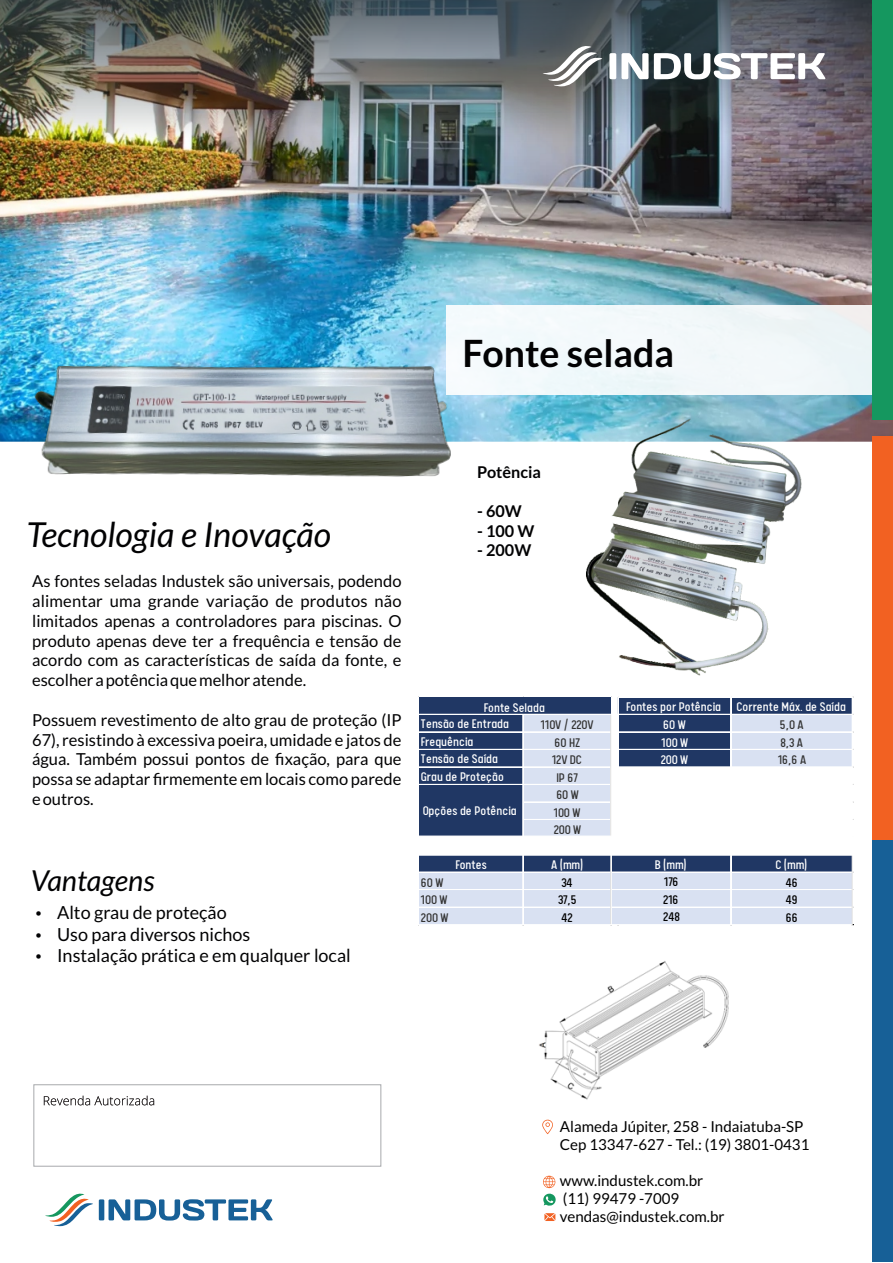
<style>
.page{position:relative;width:893px;height:1263px;background:#fff}
.page>*{position:absolute;margin:0;border:0;box-sizing:border-box;transform-origin:0 0}
.t1{font:700 37.5px "Lato";color:#020203}
.t2{font:italic 34.35px "Lato";color:#020203}
.t3{font:italic 28.8px "Lato";color:#020203}
.t4{font:18px "Lato";color:#020203}
.t5{font:16.5px/19.8px "Lato";color:#020203;text-align:justify}
.t6{font:700 16.2px "Lato";color:#020203}
.t7{font:15.15px/18.1px "Lato";color:#000}
.t8{font:13.95px "Calps";color:#fff}
.t9{font:13.95px/17.5px "Calps";letter-spacing:-.015em;color:#333}
.t10{font:13.95px/17.5px "Calps";letter-spacing:.005em;color:#000;text-align:justify}
</style>
<div class="page">
<img style="left:0;top:163px;width:893px;height:279px">
<img style="left:0;top:0;width:872px;height:163px">
<div style="left:447px;top:305px;width:446px;height:90px;background:#f2f8fa"></div>
<div style="left:872px;top:0;width:21px;height:420px;background:#15975f"></div>
<div style="left:872px;top:437px;width:21px;height:420px;background:#f26122"></div>
<div style="left:872px;top:841px;width:21px;height:421px;background:#176097"></div>
<svg style="left:609px;top:53px;width:216px;height:26px"></svg>
<svg style="left:543px;top:43px;width:59px;height:43px"></svg>
<div style="left:33px;top:1084px;width:348px;height:82px;border:1px solid #a7a9ac"></div>
<svg style="left:99px;top:1199px;width:174px;height:21px"></svg>
<svg style="left:45px;top:1193px;width:48px;height:33px"></svg>
<svg style="left:542px;top:1119px;width:11px;height:15px"></svg>
<svg style="left:544px;top:1213px;width:11px;height:8px"></svg>
<svg style="left:543px;top:1176px;width:13px;height:30px"></svg>
<svg style="left:44px;top:1096px;width:110px;height:9px"></svg>
<img style="left:539px;top:961px;width:189px;height:139px">
<div style="left:419px;top:698px;width:193px;height:17px;background:#203764"></div>
<div style="left:611px;top:698px;width:7px;height:17px;background:#fff"></div>
<div style="left:618px;top:698px;width:235px;height:17px;background:#203764"></div>
<div style="left:419px;top:714px;width:105px;height:54px;background:#203764"></div>
<div style="left:523px;top:714px;width:89px;height:54px;background:#d9e1f2"></div>
<div style="left:618px;top:714px;width:113px;height:54px;background:#203764"></div>
<div style="left:731px;top:714px;width:122px;height:54px;background:#d9e1f2"></div>
<div style="left:419px;top:767px;width:105px;height:71px;background:#203764"></div>
<div style="left:523px;top:767px;width:89px;height:71px;background:#d9e1f2"></div>
<div style="left:419px;top:854px;width:434px;height:19px;background:#203764"></div>
<div style="left:419px;top:872px;width:434px;height:53px;background:#d9e1f2"></div>
<hr style="left:419px;top:714px;width:434px;height:1px;background:#fff">
<hr style="left:419px;top:732px;width:434px;height:1px;background:#fff">
<hr style="left:419px;top:731px;width:434px;height:1px;background:#fff">
<hr style="left:419px;top:749px;width:434px;height:1px;background:#fff">
<hr style="left:618px;top:697px;width:1px;height:71px;background:#fff">
<hr style="left:731px;top:698px;width:1px;height:70px;background:#fff">
<hr style="left:730px;top:698px;width:1px;height:70px;background:#fff">
<hr style="left:419px;top:767px;width:434px;height:1px;background:#fff">
<hr style="left:419px;top:766px;width:434px;height:1px;background:#fff">
<hr style="left:852px;top:698px;width:1px;height:70px;background:#fff">
<hr style="left:419px;top:784px;width:193px;height:1px;background:#fff">
<hr style="left:524px;top:802px;width:88px;height:1px;background:#fff">
<hr style="left:524px;top:819px;width:88px;height:1px;background:#fff">
<hr style="left:523px;top:715px;width:1px;height:123px;background:#fff">
<hr style="left:522px;top:715px;width:1px;height:123px;background:#fff">
<hr style="left:611px;top:715px;width:1px;height:123px;background:#fff">
<hr style="left:610px;top:715px;width:1px;height:123px;background:#e0e0e0">
<hr style="left:419px;top:872px;width:434px;height:1px;background:#fff">
<hr style="left:419px;top:889px;width:434px;height:1px;background:#fff">
<hr style="left:419px;top:907px;width:434px;height:1px;background:#fff">
<hr style="left:523px;top:855px;width:1px;height:70px;background:#fff">
<hr style="left:522px;top:855px;width:1px;height:70px;background:#fff">
<hr style="left:611px;top:855px;width:1px;height:70px;background:#fff">
<hr style="left:610px;top:855px;width:1px;height:70px;background:#e0e0e0">
<hr style="left:731px;top:855px;width:1px;height:70px;background:#fff">
<hr style="left:730px;top:855px;width:1px;height:70px;background:#fff">
<hr style="left:419px;top:924px;width:434px;height:1px;background:#fff">
<hr style="left:852px;top:855px;width:1px;height:70px;background:#e0e0e0">
<svg style="left:419px;top:835px;width:434px;height:21px"></svg>
<img style="left:0;top:213px;width:485px;height:264px">
<img style="left:581px;top:387px;width:222px;height:289px">
<svg style="left:584px;top:510px;width:166px;height:35px"></svg>
<h1 class="t1" style="left:463px;top:337px;width:213px">Fonte selada</h1>
<h2 class="t2" style="left:26px;top:519px;width:306px">Tecnologia e Inovação</h2>
<p class="t5" style="left:32px;top:572px;width:371px">As fontes seladas Industek são universais, podendo alimentar uma grande variação de produtos não limitados apenas a controladores para piscinas. O produto apenas deve ter a frequência e tensão de acordo com as características de saída da fonte, e escolher a potência que melhor atende.</p>
<p class="t5" style="left:32px;top:711px;width:371px">Possuem revestimento de alto grau de proteção (IP 67), resistindo à excessiva poeira, umidade e jatos de água. Também possui pontos de fixação, para que possa se adaptar firmemente em locais como parede e outros.</p>
<h3 class="t3" style="left:31px;top:867px;width:125px">Vantagens</h3>
<p class="t4" style="left:57px;top:926px;width:195px">Uso para diversos nichos</p>
<p class="t4" style="left:57px;top:904px;width:171px">Alto grau de proteção</p>
<p class="t4" style="left:57px;top:948px;width:295px">Instalação prática e em qualquer local</p>
<p class="t6" style="left:477px;top:465px;width:65px">Potência</p>
<p class="t6" style="left:477px;top:504px;width:46px">- 60W</p>
<p class="t6" style="left:477px;top:523px;width:59px">- 100 W</p>
<p class="t6" style="left:477px;top:543px;width:56px">- 200W</p>
<p class="t8" style="left:484px;top:701px;width:63px">Fonte Selada</p>
<p class="t8" style="left:626px;top:700px;width:221px">Fontes por Potência Corrente Máx. de Saída</p>
<p class="t8" style="left:421px;top:718px;width:90px">Tensão de Entrada</p>
<p class="t9" style="left:541px;top:717px;width:54px">110V / 220V</p>
<p class="t8" style="left:663px;top:719px;width:24px">60 W</p>
<p class="t9" style="left:780px;top:717px;width:25px">5,0 A</p>
<p class="t8" style="left:421px;top:735px;width:54px">Frequência</p>
<p class="t9" style="left:555px;top:734px;width:27px">60 HZ</p>
<p class="t8" style="left:662px;top:736px;width:28px">100 W</p>
<p class="t9" style="left:781px;top:734px;width:24px">8,3 A</p>
<p class="t8" style="left:421px;top:753px;width:79px">Tensão de Saída</p>
<p class="t9" style="left:552px;top:752px;width:31px">12V DC</p>
<p class="t8" style="left:661px;top:754px;width:29px">200 W</p>
<p class="t9" style="left:778px;top:752px;width:30px">16,6 A</p>
<p class="t8" style="left:421px;top:770px;width:84px">Grau de Proteção</p>
<p class="t9" style="left:554px;top:769px;width:29px">IP 67<br>60 W<br>100 W<br>200 W</p>
<p class="t8" style="left:455px;top:859px;width:33px">Fontes</p>
<p class="t8" style="left:551px;top:859px;width:33px">A (mm)</p>
<p class="t8" style="left:775px;top:859px;width:33px">C (mm)</p>
<p class="t9" style="left:421px;top:875px;width:24px">60 W</p>
<p class="t10" style="left:561px;top:875px;width:12px">34</p>
<p class="t10" style="left:786px;top:875px;width:13px">46</p>
<p class="t9" style="left:421px;top:892px;width:28px">100 W</p>
<p class="t10" style="left:558px;top:892px;width:20px">37,5</p>
<p class="t10" style="left:786px;top:892px;width:13px">49</p>
<p class="t9" style="left:421px;top:910px;width:29px">200 W</p>
<p class="t10" style="left:561px;top:910px;width:13px">42</p>
<p class="t10" style="left:786px;top:910px;width:13px">66</p>
<p class="t8" style="left:423px;top:804px;width:96px">Opções de Potência</p>
<p class="t8" style="left:655px;top:858px;width:33px">B (mm)</p>
<p class="t10" style="left:663px;top:874px;width:18px">176<br>216<br>248</p>
<p class="t7" style="left:560px;top:1118px;width:251px">Alameda Júpiter, 258 - Indaiatuba-SP<br>Cep 13347-627 - Tel.: (19) 3801-0431</p>
<p class="t7" style="left:560px;top:1172px;width:166px">www.industek.com.br (11) 99479 -7009 vendas@industek.com.br</p>
</div>
